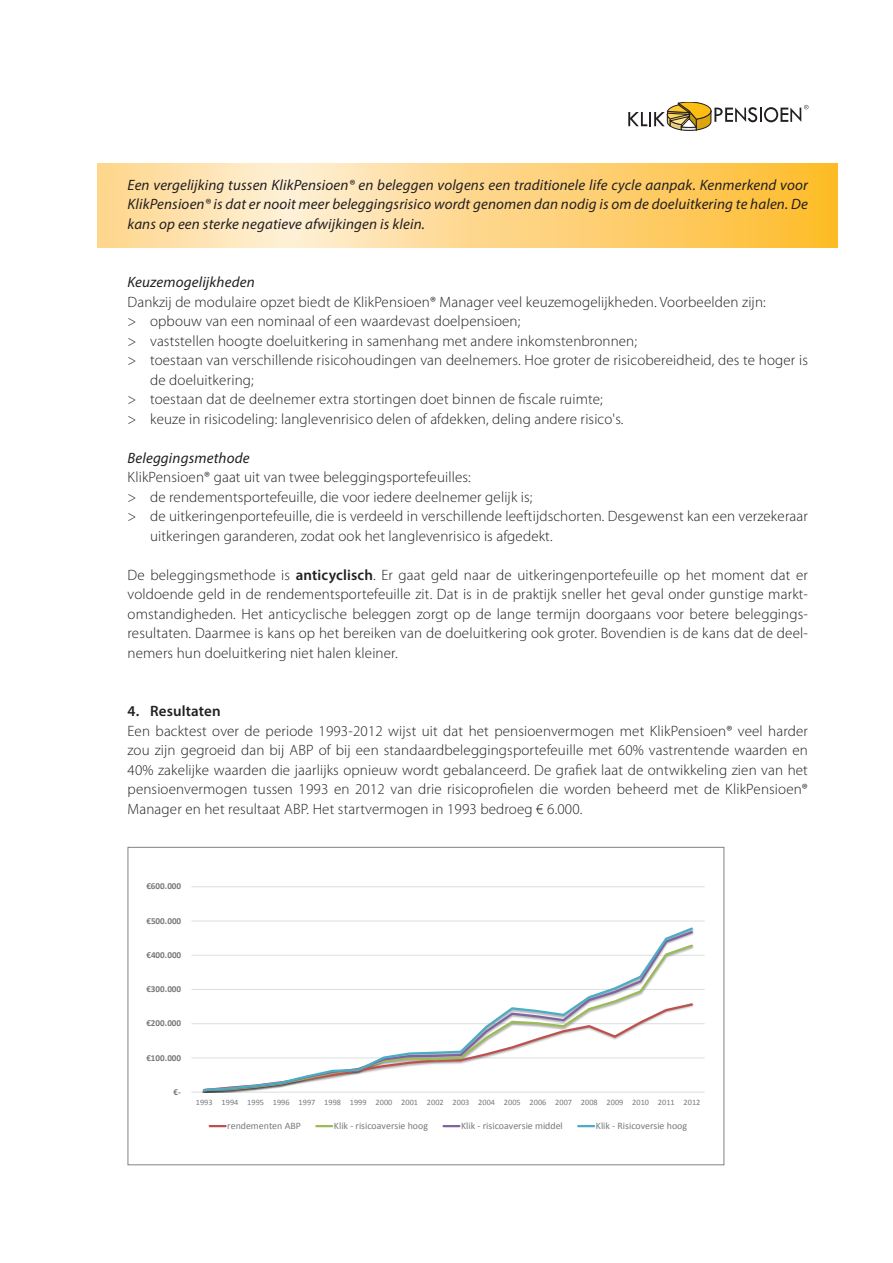
<style>
.page{position:relative;width:893px;height:1263px;background:#fff}
.page>*{position:absolute;margin:0;border:0;box-sizing:border-box;transform-origin:0 0}
.t1{font:300 15px/19.5px "Myriad Pro";letter-spacing:.01em;color:#231f20}
.t2{font:italic 15px/19.5px "Myriad Pro";letter-spacing:.01em;color:#231f20;text-align:justify}
.t3{font:600 15px "Myriad Pro";letter-spacing:.01em;color:#231f20}
.t4{font:9.9px "Calibri";color:#76787b}
.t5{font:700 9.15px "Calibri";letter-spacing:.005em;color:#76787b}
.t6{font:8.25px "Calibri";color:#76787b}
.s1{font-weight:600}
</style>
<div class="page">
<svg style="left:98px;top:164px;width:740px;height:84px;background:#fed689"></svg>
<svg style="left:98px;top:238px;width:740px;height:1px"></svg>
<hr style="left:191px;top:1057px;width:514px;height:1px;background:#dcdddf">
<hr style="left:191px;top:1023px;width:514px;height:1px;background:#dcdddf">
<hr style="left:191px;top:989px;width:514px;height:1px;background:#dcdddf">
<hr style="left:191px;top:955px;width:514px;height:1px;background:#dcdddf">
<hr style="left:191px;top:921px;width:514px;height:1px;background:#dcdddf">
<hr style="left:191px;top:886px;width:514px;height:1px;background:#dcdddf">
<hr style="left:191px;top:1092px;width:514px;height:1px;background:#dcdddf">
<svg style="left:202px;top:927px;width:493px;height:165px"></svg>
<svg style="left:210px;top:1125px;width:16px;height:2px"></svg>
<svg style="left:316px;top:1125px;width:16px;height:2px"></svg>
<svg style="left:444px;top:1125px;width:15px;height:2px"></svg>
<svg style="left:578px;top:1125px;width:16px;height:2px"></svg>
<svg style="left:628px;top:102px;width:180px;height:28px"></svg>
<p class="t2" style="left:128px;top:175px;width:682px">Een vergelijking tussen KlikPensioen® en beleggen volgens een traditionele life cycle aanpak. Kenmerkend voor KlikPensioen® is dat er nooit meer beleggingsrisico wordt genomen dan nodig is om de doeluitkering te halen. De kans op een sterke negatieve afwijkingen is klein.</p>
<p class="t2" style="left:128px;top:272px;width:129px">Keuzemogelijkheden</p>
<p class="t1" style="left:128px;top:292px;width:640px">Dankzij de modulaire opzet biedt de KlikPensioen® Manager veel keuzemogelijkheden. Voorbeelden zijn:</p>
<p class="t1" style="left:128px;top:312px;width:394px">&gt; opbouw van een nominaal of een waardevast doelpensioen;</p>
<p class="t1" style="left:128px;top:331px;width:511px">&gt; vaststellen hoogte doeluitkering in samenhang met andere inkomstenbronnen;</p>
<p class="t1" style="left:150px;top:351px;width:659px;text-indent:-22px">&gt; toestaan van verschillende risicohoudingen van deelnemers. Hoe groter de risicobereidheid, des te hoger is de doeluitkering;</p>
<p class="t1" style="left:128px;top:390px;width:477px">&gt; toestaan dat de deelnemer extra stortingen doet binnen de fiscale ruimte;</p>
<p class="t1" style="left:128px;top:409px;width:497px">&gt; keuze in risicodeling: langlevenrisico delen of afdekken, deling andere risico's.</p>
<p class="t2" style="left:128px;top:448px;width:123px">Beleggingsmethode</p>
<p class="t1" style="left:128px;top:468px;width:345px">KlikPensioen® gaat uit van twee beleggingsportefeuilles:</p>
<p class="t1" style="left:128px;top:487px;width:406px">&gt; de rendementsportefeuille, die voor iedere deelnemer gelijk is;</p>
<p class="t1" style="left:150px;top:507px;width:659px;text-indent:-22px">&gt; de uitkeringenportefeuille, die is verdeeld in verschillende leeftijdschorten. Desgewenst kan een verzekeraar uitkeringen garanderen, zodat ook het langlevenrisico is afgedekt.</p>
<p class="t1" style="left:128px;top:565px;width:682px;text-align:justify">De beleggingsmethode is <span class="s1">anticyclisch</span>. Er gaat geld naar de uitkeringenportefeuille op het moment dat er voldoende geld in de rendementsportefeuille zit. Dat is in de praktijk sneller het geval onder gunstige markt&shy;omstandigheden. Het anticyclische beleggen zorgt op de lange termijn doorgaans voor betere beleggings&shy;resultaten. Daarmee is kans op het bereiken van de doeluitkering ook groter. Bovendien is de kans dat de deel&shy;nemers hun doeluitkering niet halen kleiner.</p>
<p class="t3" style="left:128px;top:702px;width:95px">4. Resultaten</p>
<p class="t1" style="left:128px;top:721px;width:682px;text-align:justify">Een backtest over de periode 1993-2012 wijst uit dat het pensioenvermogen met KlikPensioen® veel harder zou zijn gegroeid dan bij ABP of bij een standaardbeleggingsportefeuille met 60% vastrentende waarden en 40% zakelijke waarden die jaarlijks opnieuw wordt gebalanceerd. De grafiek laat de ontwikkeling zien van het pensioenvermogen tussen 1993 en 2012 van drie risicoprofielen die worden beheerd met de KlikPensioen® Manager en het resultaat ABP. Het startvermogen in 1993 bedroeg € 6.000.</p>
<p class="t5" style="left:146px;top:880px;width:36px">€600.000</p>
<p class="t5" style="left:146px;top:915px;width:36px">€500.000</p>
<p class="t5" style="left:146px;top:949px;width:36px">€400.000</p>
<p class="t5" style="left:146px;top:983px;width:36px">€300.000</p>
<p class="t5" style="left:146px;top:1017px;width:36px">€200.000</p>
<p class="t5" style="left:146px;top:1052px;width:36px">€100.000</p>
<p class="t5" style="left:174px;top:1086px;width:9px">€-</p>
<p class="t6" style="left:196px;top:1097px;width:506px">1993 1994 1995 1996 1997 1998 1999 2000 2001 2002 2003 2004 2005 2006 2007 2008 2009 2010 2011 2012</p>
<p class="t4" style="left:227px;top:1119px;width:75px">rendementen ABP</p>
<p class="t4" style="left:334px;top:1119px;width:96px">Klik - risicoaversie hoog</p>
<p class="t4" style="left:461px;top:1119px;width:103px">Klik - risicoaversie middel</p>
<p class="t4" style="left:596px;top:1119px;width:93px">Klik - Risicoversie hoog</p>
</div>
